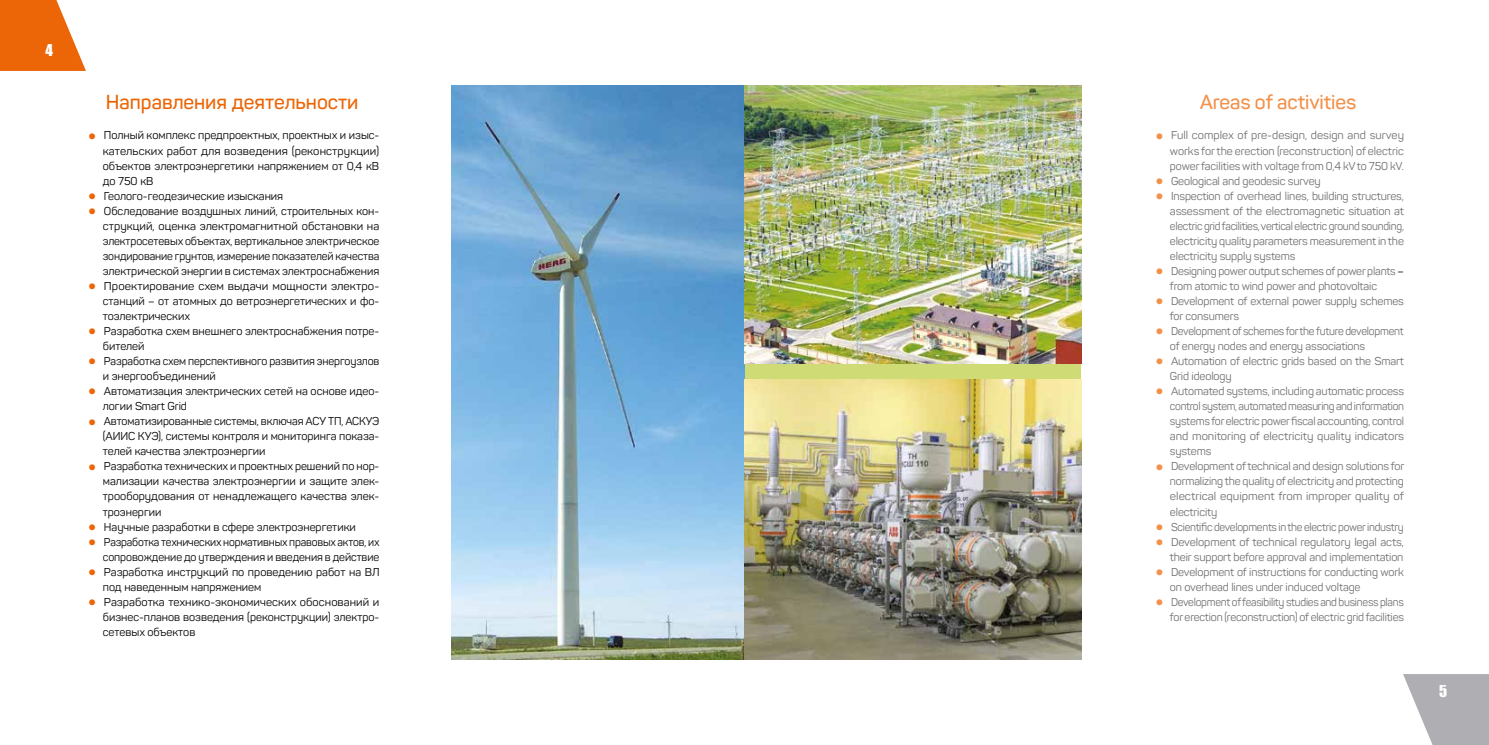
<style>
.page{position:relative;width:1489px;height:745px;background:#fff}
.page>*{position:absolute;margin:0;border:0;box-sizing:border-box;transform-origin:0 0}
.t1{font:600 20px "Panton";color:#ec6608}
.t2{font:600 20px "Panton";color:#f39049}
.t3{font:15px "Impact";color:#fff}
.t4{font:11.25px/15px "Panton";color:#000;text-align:justify}
.t5{font:11.25px/15px "Panton";letter-spacing:-.01em;color:#706f6f;text-align:justify}
.t6{font:11.25px/15px "Panton";letter-spacing:-.01em;color:#706f6f;scale:.96 1}
.t7{font:11.25px/15px "Panton";color:#000;text-align:justify;scale:1.04 1}
.t8{font:11.25px/15px "Panton";color:#000;text-align:right;scale:.96 1}
.t9{font:11.25px "Panton";letter-spacing:-.01em;color:#706f6f;scale:.95 1}
.s1{color:#ec6608}
.s2{color:#f39049}
.s3{color:#000}
</style>
<div class="page">
<svg style="left:0;top:0;width:86px;height:71px"></svg>
<svg style="left:1403px;top:674px;width:85px;height:70px"></svg>
<div style="left:744px;top:364px;width:337px;height:15px;background:#cfdc75"></div>
<img style="left:452px;top:85px;width:292px;height:574px">
<img style="left:745px;top:85px;width:336px;height:278px">
<img style="left:744px;top:379px;width:337px;height:280px">
<h2 class="t3" style="left:46px;top:39px;width:9px">4</h2>
<h1 class="t1" style="left:106px;top:90px;width:254px">Направления деятельности</h1>
<p class="t4" style="left:103px;top:128px;width:278px;text-indent:-14px"><span class="s1">•</span> Полный комплекс предпроектных, проектных и изыс&shy;кательских работ для возведения (реконструкции) объектов электроэнергетики напряжением от 0,4 кВ до 750 кВ</p>
<p class="t4" style="left:89px;top:188px;width:196px"><span class="s1">•</span> Геолого-геодезические изыскания</p>
<p class="t4" style="left:103px;top:203px;width:278px;text-indent:-14px"><span class="s1">•</span> Обследование воздушных линий, строительных кон&shy;струкций, оценка электромагнитной обстановки на электросетевых объектах, вертикальное электрическое зондирование грунтов, измерение показателей качества электрической энергии в системах электроснабжения</p>
<p class="t7" style="left:103px;top:278px;width:267px;text-indent:-14px"><span class="s1">•</span> Проектирование схем выдачи мощности электро&shy;станций – от атомных до ветроэнергетических и фо&shy;тоэлектрических</p>
<p class="t4" style="left:103px;top:323px;width:278px;text-indent:-14px"><span class="s1">•</span> Разработка схем внешнего электроснабжения потре&shy;бителей</p>
<p class="t4" style="left:103px;top:353px;width:278px;text-indent:-14px"><span class="s1">•</span> Разработка схем перспективного развития энергоузлов и энергообъединений</p>
<p class="t4" style="left:103px;top:383px;width:276px;text-indent:-14px"><span class="s1">•</span> Автоматизация электрических сетей на основе идео&shy;логии Smart Grid</p>
<p class="t4" style="left:103px;top:413px;width:278px;text-indent:-14px"><span class="s1">•</span> Автоматизированные системы, включая АСУ ТП, АСКУЭ (АИИС КУЭ), системы контроля и мониторинга показа&shy;телей качества электроэнергии</p>
<p class="t4" style="left:103px;top:458px;width:278px;text-indent:-14px"><span class="s1">•</span> Разработка технических и проектных решений по нор&shy;мализации качества электроэнергии и защите элек&shy;трооборудования от ненадлежащего качества элек&shy;троэнергии</p>
<p class="t4" style="left:89px;top:518px;width:269px"><span class="s1">•</span> Научные разработки в сфере электроэнергетики</p>
<p class="t8" style="left:89px;top:533px;width:304px"><span class="s1">•</span> Разработка технических нормативных правовых актов, их сопровождение до утверждения и введения в действие</p>
<p class="t4" style="left:103px;top:564px;width:278px;text-indent:-14px"><span class="s1">•</span> Разработка инструкций по проведению работ на ВЛ под наведенным напряжением</p>
<p class="t4" style="left:103px;top:594px;width:278px;text-indent:-14px"><span class="s1">•</span> Разработка технико-экономических обоснований и бизнес-планов возведения (реконструкции) электро&shy;сетевых объектов</p>
<h1 class="t2" style="left:1199px;top:90px;width:158px">Areas of activities</h1>
<p class="t5" style="left:1169px;top:128px;width:235px;text-indent:-14px"><span class="s2">•</span> Full complex of pre-design, design and survey works for the erection (reconstruction) of electric power facilities with voltage from 0,4 kV to 750 kV.</p>
<p class="t5" style="left:1155px;top:173px;width:166px"><span class="s2">•</span> Geological and geodesic survey</p>
<p class="t5" style="left:1169px;top:188px;width:235px;text-indent:-14px"><span class="s2">•</span> Inspection of overhead lines, building structures, assessment of the electromagnetic situation at electric grid facilities, vertical electric ground sounding, electricity quality parameters measurement in the electricity supply systems</p>
<p class="t5" style="left:1169px;top:263px;width:235px;text-indent:-14px"><span class="s2">•</span> Designing power output schemes of power plants <span class="s3">– </span>from atomic to wind power and photovoltaic</p>
<p class="t5" style="left:1169px;top:293px;width:235px;text-indent:-14px"><span class="s2">•</span> Development of external power supply schemes for consumers</p>
<p class="t6" style="left:1169px;top:323px;width:245px;text-indent:-14px"><span class="s2">•</span> Development of schemes for the future development of energy nodes and energy associations</p>
<p class="t5" style="left:1169px;top:353px;width:235px;text-indent:-14px"><span class="s2">•</span> Automation of electric grids based on the Smart<br>Grid ideology</p>
<p class="t5" style="left:1169px;top:383px;width:236px;text-indent:-14px"><span class="s2">•</span> Automated systems, including automatic process control system, automated measuring and information systems for electric power fiscal accounting, control and monitoring of electricity quality indicators systems</p>
<p class="t5" style="left:1169px;top:458px;width:236px;text-indent:-14px"><span class="s2">•</span> Development of technical and design solutions for normalizing the quality of electricity and protecting electrical equipment from improper quality of electricity</p>
<p class="t9" style="left:1155px;top:519px;width:263px"><span class="s2">•</span> Scientific developments in the electric power industry</p>
<p class="t5" style="left:1155px;top:533px;width:249px;text-align:right"><span class="s2">•</span> Development of technical regulatory legal acts, their support before approval and implementation</p>
<p class="t5" style="left:1169px;top:564px;width:235px;text-indent:-14px"><span class="s2">•</span> Development of instructions for conducting work on overhead lines under induced voltage</p>
<p class="t6" style="left:1155px;top:594px;width:260px;text-align:right"><span class="s2">•</span> Development of feasibility studies and business plans for erection (reconstruction) of electric grid facilities</p>
<h2 class="t3" style="left:1438px;top:679px;width:10px">5</h2>
</div>
